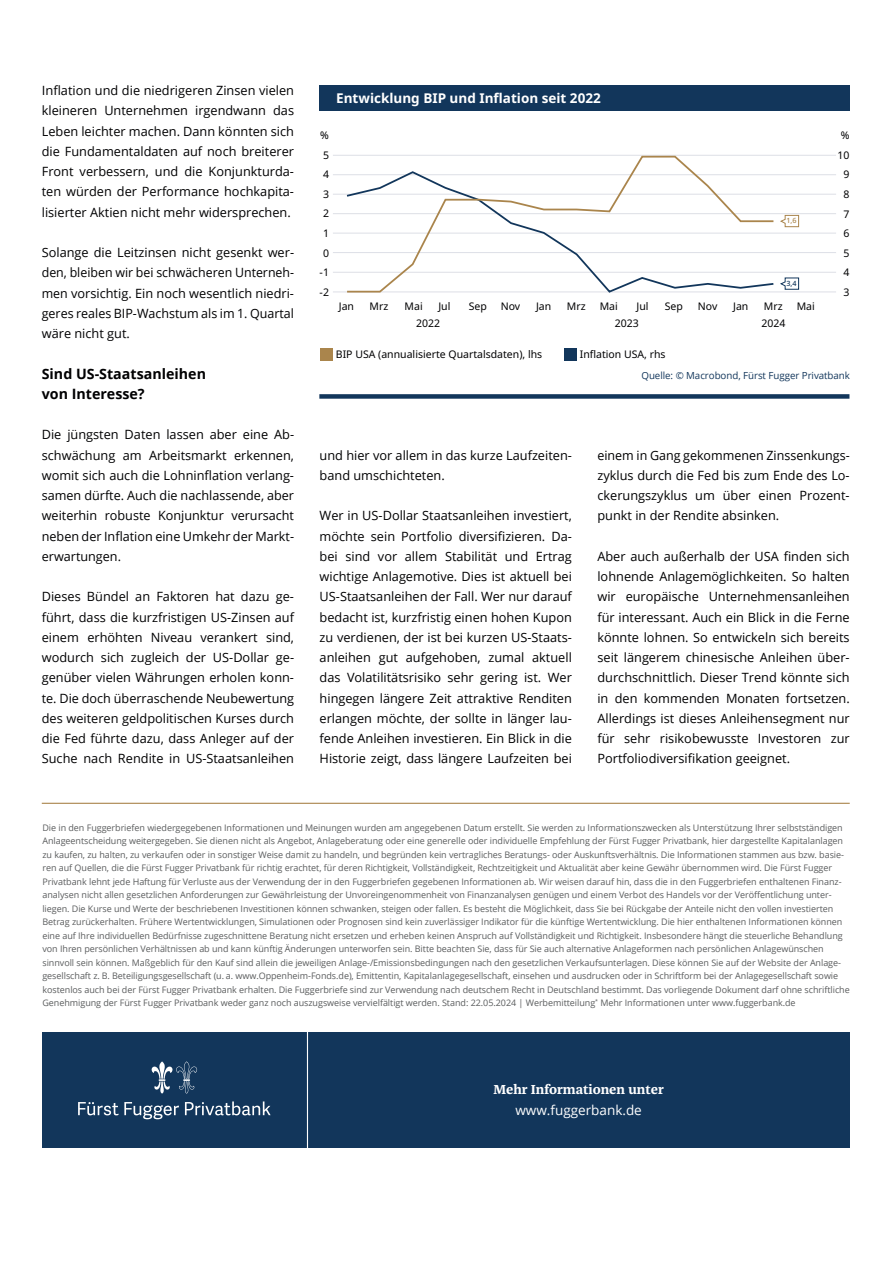
<style>
.page{position:relative;width:893px;height:1263px;background:#fff}
.page>*{position:absolute;margin:0;border:0;box-sizing:border-box;transform-origin:0 0}
.t1{font:700 14.25px/20.2px "Open Sans";color:#000002}
.t2{font:700 13.5px "Noto Sans";color:#fff}
.t3{font:700 13.5px "Franziska Pro";color:#fff}
.t4{font:13.5px "Open Sans";color:#fff}
.t5{font:12.75px/20.2px "Open Sans";color:#000002;text-align:justify}
.t6{font:10.5px/19.5px "Noto Sans";color:#000002;text-align:center}
.t7{font:9.75px "Open Sans";letter-spacing:-.005em;color:#12365b}
.t8{font:9px/13.5px "Open Sans";letter-spacing:-.005em;color:#5b5d5e}
.t9{font:500 7.2px "Noto Sans";color:#12365b}
.t10{font:500 7.2px "Noto Sans";color:#aa854c}
</style>
<div class="page">
<div style="left:320px;top:85px;width:530px;height:25px;background:#12365b"></div>
<div style="left:564px;top:348px;width:12px;height:13px;background:#12365b"></div>
<div style="left:320px;top:348px;width:13px;height:13px;background:#aa854c"></div>
<div style="left:319px;top:394px;width:530px;height:5px;background:#12365b"></div>
<svg style="left:780px;top:277px;width:19px;height:13px"></svg>
<svg style="left:780px;top:215px;width:19px;height:12px"></svg>
<hr style="left:333px;top:155px;width:503px;height:1px;background:#dddfe6">
<hr style="left:333px;top:213px;width:503px;height:1px;background:#dddfe6">
<hr style="left:333px;top:174px;width:503px;height:1px;background:#dddfe6">
<hr style="left:333px;top:272px;width:503px;height:1px;background:#dddfe6">
<hr style="left:333px;top:292px;width:503px;height:1px;background:#dddfe6">
<hr style="left:333px;top:233px;width:503px;height:1px;background:#dddfe6">
<hr style="left:333px;top:194px;width:503px;height:1px;background:#dddfe6">
<hr style="left:333px;top:252px;width:503px;height:1px;background:#dddfe6">
<svg style="left:345px;top:155px;width:430px;height:138px"></svg>
<div style="left:42px;top:1032px;width:808px;height:116px;background:#12365b"></div>
<svg style="left:151px;top:1061px;width:46px;height:32px"></svg>
<svg style="left:78px;top:1102px;width:101px;height:17px"></svg>
<svg style="left:185px;top:1101px;width:86px;height:14px"></svg>
<hr style="left:307px;top:1020px;width:1px;height:148px;background:#fff">
<hr style="left:42px;top:803px;width:808px;height:1px;background:#aa854c">
<p class="t5" style="left:42px;top:80px;width:254px">Inflation und die niedrigeren Zinsen vielen kleineren Unternehmen irgendwann das Leben leichter machen. Dann könnten sich die Fundamentaldaten auf noch breiterer Front verbessern, und die Konjunkturda&shy;ten würden der Performance hochkapita&shy;lisierter Aktien nicht mehr widersprechen.</p>
<h3 class="t5" style="left:42px;top:242px;width:254px">Solange die Leitzinsen nicht gesenkt wer&shy;den, bleiben wir bei schwächeren Unterneh&shy;men vorsichtig. Ein noch wesentlich niedri&shy;geres reales BIP-Wachstum als im 1. Quartal wäre nicht gut.</h3>
<h1 class="t1" style="left:42px;top:363px;width:166px">Sind US-Staatsanleihen von Interesse?</h1>
<p class="t5" style="left:42px;top:424px;width:254px">Die jüngsten Daten lassen aber eine Ab&shy;schwächung am Arbeitsmarkt erkennen, womit sich auch die Lohninflation verlang&shy;samen dürfte. Auch die nachlassende, aber weiterhin robuste Konjunktur verursacht neben der Inflation eine Umkehr der Markt&shy;erwartungen.</p>
<p class="t5" style="left:42px;top:586px;width:254px">Dieses Bündel an Faktoren hat dazu ge&shy;führt, dass die kurzfristigen US-Zinsen auf einem erhöhten Niveau verankert sind, wodurch sich zugleich der US-Dollar ge&shy;genüber vielen Währungen erholen konn&shy;te. Die doch überraschende Neubewertung des weiteren geldpolitischen Kurses durch die Fed führte dazu, dass Anleger auf der Suche nach Rendite in US-Staatsanleihen</p>
<h2 class="t2" style="left:336px;top:88px;width:266px">Entwicklung BIP und Inflation seit 2022</h2>
<p class="t6" style="left:320px;top:126px;width:11px">%<br>5<br>4<br>3<br>2<br>1<br>0 -1 -2</p>
<p class="t6" style="left:837px;top:126px;width:14px">%<br>10<br>9<br>8<br>7<br>6<br>5<br>4<br>3</p>
<p class="t10" style="left:786px;top:216px;width:12px">1,6</p>
<p class="t9" style="left:786px;top:278px;width:12px">3,4</p>
<p class="t6" style="left:339px;top:297px;width:17px">Jan</p>
<p class="t6" style="left:370px;top:297px;width:20px">Mrz</p>
<p class="t6" style="left:405px;top:297px;width:20px">Mai</p>
<p class="t6" style="left:438px;top:297px;width:14px">Jul</p>
<p class="t6" style="left:469px;top:297px;width:20px">Sep</p>
<p class="t6" style="left:501px;top:297px;width:21px">Nov</p>
<p class="t6" style="left:536px;top:297px;width:17px">Jan</p>
<p class="t6" style="left:567px;top:297px;width:20px">Mrz</p>
<p class="t6" style="left:600px;top:297px;width:20px">Mai</p>
<p class="t6" style="left:637px;top:297px;width:14px">Jul</p>
<p class="t6" style="left:665px;top:297px;width:20px">Sep</p>
<p class="t6" style="left:698px;top:297px;width:21px">Nov</p>
<p class="t6" style="left:733px;top:297px;width:17px">Jan</p>
<p class="t6" style="left:764px;top:297px;width:20px">Mrz</p>
<p class="t6" style="left:797px;top:297px;width:20px">Mai</p>
<p class="t6" style="left:416px;top:314px;width:26px">2022</p>
<p class="t6" style="left:615px;top:314px;width:26px">2023</p>
<p class="t6" style="left:761px;top:314px;width:26px">2024</p>
<p class="t6" style="left:336px;top:345px;width:208px">BIP USA (annualisierte Quartalsdaten), lhs</p>
<p class="t6" style="left:580px;top:345px;width:87px">Inflation USA, rhs</p>
<p class="t7" style="left:641px;top:368px;width:210px">Quelle: © Macrobond, Fürst Fugger Privatbank</p>
<h3 class="t5" style="left:320px;top:444px;width:254px">und hier vor allem in das kurze Laufzeiten&shy;band umschichteten.</h3>
<p class="t5" style="left:320px;top:505px;width:254px">Wer in US-Dollar Staatsanleihen investiert, möchte sein Portfolio diversifizieren. Da&shy;bei sind vor allem Stabilität und Ertrag wichtige Anlagemotive. Dies ist aktuell bei US-Staatsanleihen der Fall. Wer nur darauf bedacht ist, kurzfristig einen hohen Kupon zu verdienen, der ist bei kurzen US-Staats&shy;anleihen gut aufgehoben, zumal aktuell das Volatilitätsrisiko sehr gering ist. Wer hingegen längere Zeit attraktive Renditen erlangen möchte, der sollte in länger lau&shy;fende Anleihen investieren. Ein Blick in die Historie zeigt, dass längere Laufzeiten bei</p>
<h3 class="t5" style="left:597px;top:444px;width:254px">einem in Gang gekommenen Zinssenkungs&shy;zyklus durch die Fed bis zum Ende des Lo&shy;ckerungszyklus um über einen Prozent&shy;punkt in der Rendite absinken.</h3>
<p class="t5" style="left:597px;top:546px;width:254px">Aber auch außerhalb der USA finden sich lohnende Anlagemöglichkeiten. So halten wir europäische Unternehmensanleihen für interessant. Auch ein Blick in die Ferne könnte lohnen. So entwickeln sich bereits seit längerem chinesische Anleihen über&shy;durchschnittlich. Dieser Trend könnte sich in den kommenden Monaten fortsetzen.<br>Allerdings ist dieses Anleihensegment nur für sehr risikobewusste Investoren zur Portfoliodiversifikation geeignet.</p>
<p class="t8" style="left:42px;top:821px;width:809px">Die in den Fuggerbriefen wiedergegebenen Informationen und Meinungen wurden am angegebenen Datum erstellt. Sie werden zu Informationszwecken als Unterstützung Ihrer selbstständigen Anlageentscheidung weitergegeben. Sie dienen nicht als Angebot, Anlageberatung oder eine generelle oder individuelle Empfehlung der Fürst Fugger Privatbank, hier dargestellte Kapitalanlagen zu kaufen, zu halten, zu verkaufen oder in sonstiger Weise damit zu handeln, und begründen kein vertragliches Beratungs- oder Auskunftsverhältnis. Die Informationen stammen aus bzw. basie&shy;ren auf Quellen, die die Fürst Fugger Privatbank für richtig erachtet, für deren Richtigkeit, Vollständigkeit, Rechtzeitigkeit und Aktualität aber keine Gewähr übernommen wird. Die Fürst Fugger Privatbank lehnt jede Haftung für Verluste aus der Verwendung der in den Fuggerbriefen gegebenen Informationen ab. Wir weisen darauf hin, dass die in den Fuggerbriefen enthaltenen Finanz&shy;analysen nicht allen gesetzlichen Anforderungen zur Gewährleistung der Unvoreingenommenheit von Finanzanalysen genügen und einem Verbot des Handels vor der Veröffentlichung unter&shy;liegen. Die Kurse und Werte der beschriebenen Investitionen können schwanken, steigen oder fallen. Es besteht die Möglichkeit, dass Sie bei Rückgabe der Anteile nicht den vollen investierten Betrag zurückerhalten. Frühere Wertentwicklungen, Simulationen oder Prognosen sind kein zuverlässiger Indikator für die künftige Wertentwicklung. Die hier enthaltenen Informationen können eine auf Ihre individuellen Bedürfnisse zugeschnittene Beratung nicht ersetzen und erheben keinen Anspruch auf Vollständigkeit und Richtigkeit. Insbesondere hängt die steuerliche Behandlung von Ihren persönlichen Verhältnissen ab und kann künftig Änderungen unterworfen sein. Bitte beachten Sie, dass für Sie auch alternative Anlageformen nach persönlichen Anlagewünschen sinnvoll sein können. Maßgeblich für den Kauf sind allein die jeweiligen Anlage-/Emissionsbedingungen nach den gesetzlichen Verkaufsunterlagen. Diese können Sie auf der Website der Anlage&shy;gesellschaft z. B. Beteiligungsgesellschaft (u. a. www.Oppenheim-Fonds.de), Emittentin, Kapitalanlagegesellschaft, einsehen und ausdrucken oder in Schriftform bei der Anlagegesellschaft sowie kostenlos auch bei der Fürst Fugger Privatbank erhalten. Die Fuggerbriefe sind zur Verwendung nach deutschem Recht in Deutschland bestimmt. Das vorliegende Dokument darf ohne schriftliche Genehmigung der Fürst Fugger Privatbank weder ganz noch auszugsweise vervielfältigt werden. Stand: 22.05.2024 | Werbemitteilung<sup>*</sup> Mehr Informationen unter www.fuggerbank.de</p>
<h2 class="t3" style="left:493px;top:1080px;width:172px">Mehr Informationen unter</h2>
<h2 class="t4" style="left:515px;top:1101px;width:128px">www.fuggerbank.de</h2>
</div>
